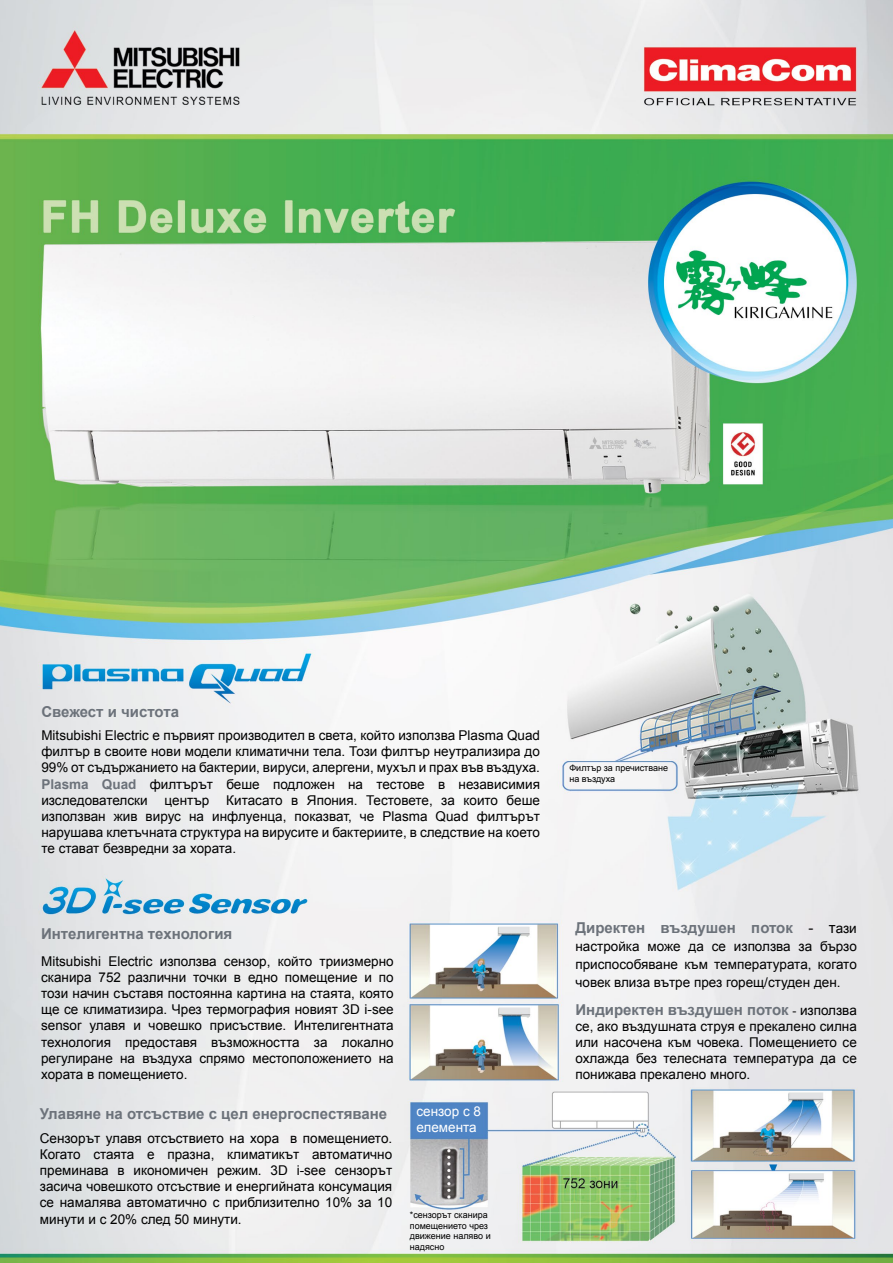
<style>
.page{position:relative;width:893px;height:1263px;background:#fff}
.page>*{position:absolute;margin:0;border:0;box-sizing:border-box;transform-origin:0 0}
.t1{font:700 15px "Arial";color:#6c727a}
.t2{font:13.5px/16.2px "Arial";color:#000;text-align:justify}
.t3{font:13.5px/16.2px "Arial";color:#fff}
.t4{font:9px/10.5px "Arial";color:#000}
.s1{font-weight:700;color:#6c727a}
.s2{font-weight:400;color:#000}
.s3{font-weight:400;font-size:13.5px;color:#000}
.s4{font-weight:400;font-size:12px;color:#000}
</style>
<div class="page">
<img style="left:0;top:0;width:893px;height:1263px">
<p class="t1" style="left:41px;top:702px;width:139px">Свежест и чистота</p>
<p class="t2" style="left:41px;top:727px;width:500px">Mitsubishi Electric e първият производител в света, който използва Plasma Quad филтър в своите нови модели климатични тела. Този филтър неутрализира до 99% от съдържанието на бактерии, вируси, алергени, мухъл и прах във въздуха.<br><span class="s1">Plasma Quad</span> филтърът беше подложен на тестове в независимия изследователски</p>
<p class="t2" style="left:41px;top:792px;width:500px;text-indent:185px">Китасато в Япония. Тестовете, за които беше използван жив вирус на инфлуенца, показват, че Plasma Quad филтърът нарушава клетъчната структура на вирусите и бактериите, в следствие на което те стават безвредни за хората.</p>
<p class="t2" style="left:165px;top:792px;width:46px">център</p>
<p class="t1" style="left:41px;top:923px;width:193px">Интелигентна технология</p>
<p class="t2" style="left:41px;top:953px;width:354px">Mitsubishi Electric използва сензор, който триизмерно сканира 752 различни точки в едно помещение и по този начин съставя постоянна картина на стаята, която ще се климатизира. Чрез термография новият 3D i-see sensor улавя и човешко присъствие. Интелигентната технология предоставя възможността за локално регулиране на въздуха спрямо местоположението на хората в помещението.</p>
<p class="t1" style="left:40px;top:1103px;width:349px">Улавяне на отсъствие с цел енергоспестяване</p>
<p class="t2" style="left:40px;top:1130px;width:354px">Сензорът улавя отсъствието на хора в помещението.<br>Когато стаята е празна, климатикът автоматично преминава в икономичен режим. 3D i-see сензорът засича човешкото отсъствие и енергийната консумация се намалява автоматично с приблизително 10% за 10 минути и с 20% след 50 минути.</p>
<p class="t3" style="left:417px;top:1103px;width:66px">сензор с 8 елемента</p>
<p class="t4" style="left:410px;top:1210px;width:82px">*сензорът сканира помещението чрез движение наляво и надясно</p>
<p class="t4" style="left:569px;top:763px;width:100px">Филтър за пречистване на въздуха</p>
<p class="t1" style="left:575px;top:918px;width:283px">Директен въздушен поток <span class="s2">- т</span><span class="s3">ази</span></p>
<p class="t2" style="left:575px;top:937px;width:283px;line-height:18px">настройка може да се използва за бързо приспособяване към температурата, когато човек влиза вътре през горещ/студен ден.</p>
<p class="t1" style="left:575px;top:999px;width:283px">Индиректен въздушен поток <span class="s4">-</span> <span class="s3">използва</span></p>
<p class="t2" style="left:575px;top:1018px;width:283px">се, ако въздушната струя е прекалено силна или насочена към човека. Помещението се охлажда без телесната температура да се понижава прекалено много.</p>
</div>
